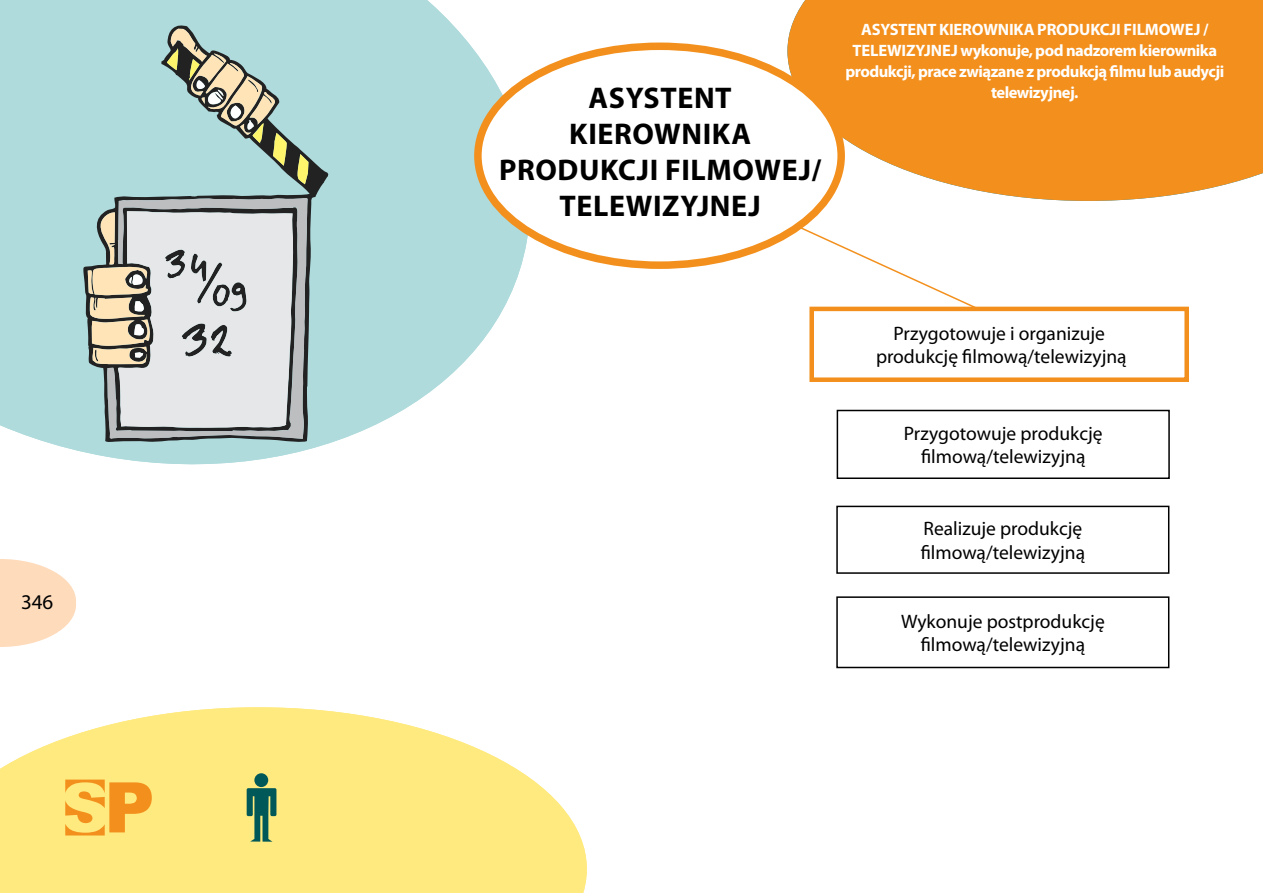
<style>
.page{position:relative;width:1263px;height:893px;background:#fff}
.page>*{position:absolute;margin:0;border:0;box-sizing:border-box;transform-origin:0 0}
.t1{font:700 30px/36px "Myriad Pro";letter-spacing:.02em;color:#000;text-align:center}
.t2{font:21px "Myriad Pro";color:#000}
.t3{font:19.5px/23.4px "Myriad Pro";color:#000;text-align:center}
.t4{font:700 16.5px/21px "Myriad Pro";letter-spacing:-.01em;color:#fff;text-align:center}
</style>
<div class="page">
<svg style="left:0;top:0;width:554px;height:465px;fill:#afdbdd"></svg>
<svg style="left:787px;top:0;width:476px;height:201px;background:#f3972c"></svg>
<svg style="left:0;top:707px;width:587px;height:186px;fill:#ffea7f"></svg>
<svg style="left:0;top:559px;width:76px;height:88px"></svg>
<svg style="left:738px;top:198px;width:287px;height:109px"></svg>
<div style="left:478px;top:46px;width:363px;height:219px;background:#fff;border-radius:50%"></div>
<div style="left:474px;top:43px;width:371px;height:226px;border:8px solid #f3901d;border-radius:50%"></div>
<div style="left:837px;top:410px;width:333px;height:69px;border:2px solid #000"></div>
<div style="left:809px;top:307px;width:380px;height:75px;border:4px solid #f3901d"></div>
<div style="left:836px;top:506px;width:333px;height:68px;border:2px solid #000"></div>
<svg style="left:65px;top:780px;width:87px;height:55px;background:#f9c152"></svg>
<svg style="left:247px;top:773px;width:29px;height:69px;background:#669367"></svg>
<svg style="left:83px;top:26px;width:245px;height:416px;background:#a6d0d2"></svg>
<svg style="left:107px;top:197px;width:201px;height:242px;background:#86898a"></svg>
<svg style="left:297px;top:154px;width:11px;height:30px"></svg>
<svg style="left:167px;top:29px;width:120px;height:137px;background:#a4baaf"></svg>
<svg style="left:88px;top:211px;width:205px;height:217px;background:#cbccc9"></svg>
<div style="left:836px;top:596px;width:333px;height:72px;border:2px solid #000"></div>
<p class="t2" style="left:21px;top:593px;width:34px">346</p>
<p class="t1" style="left:499px;top:79px;width:324px">Asystent kierownika produkcji filmowej/ telewizyjnej</p>
<p class="t4" style="left:845px;top:18px;width:380px">Asystent kierownika produkcji filmowej / telewizyjnej wykonuje, pod nadzorem kierownika produkcji, prace związane z produkcją filmu lub audycji telewizyjnej.</p>
<p class="t3" style="left:876px;top:321px;width:252px">Przygotowuje i organizuje produkcję filmową/telewizyjną</p>
<p class="t3" style="left:904px;top:421px;width:200px">Przygotowuje produkcję filmową/telewizyjną</p>
<p class="t3" style="left:921px;top:517px;width:166px;text-align:left">Realizuje produkcję filmową/telewizyjną</p>
<p class="t3" style="left:901px;top:609px;width:205px">Wykonuje postprodukcję filmową/telewizyjną</p>
</div>
